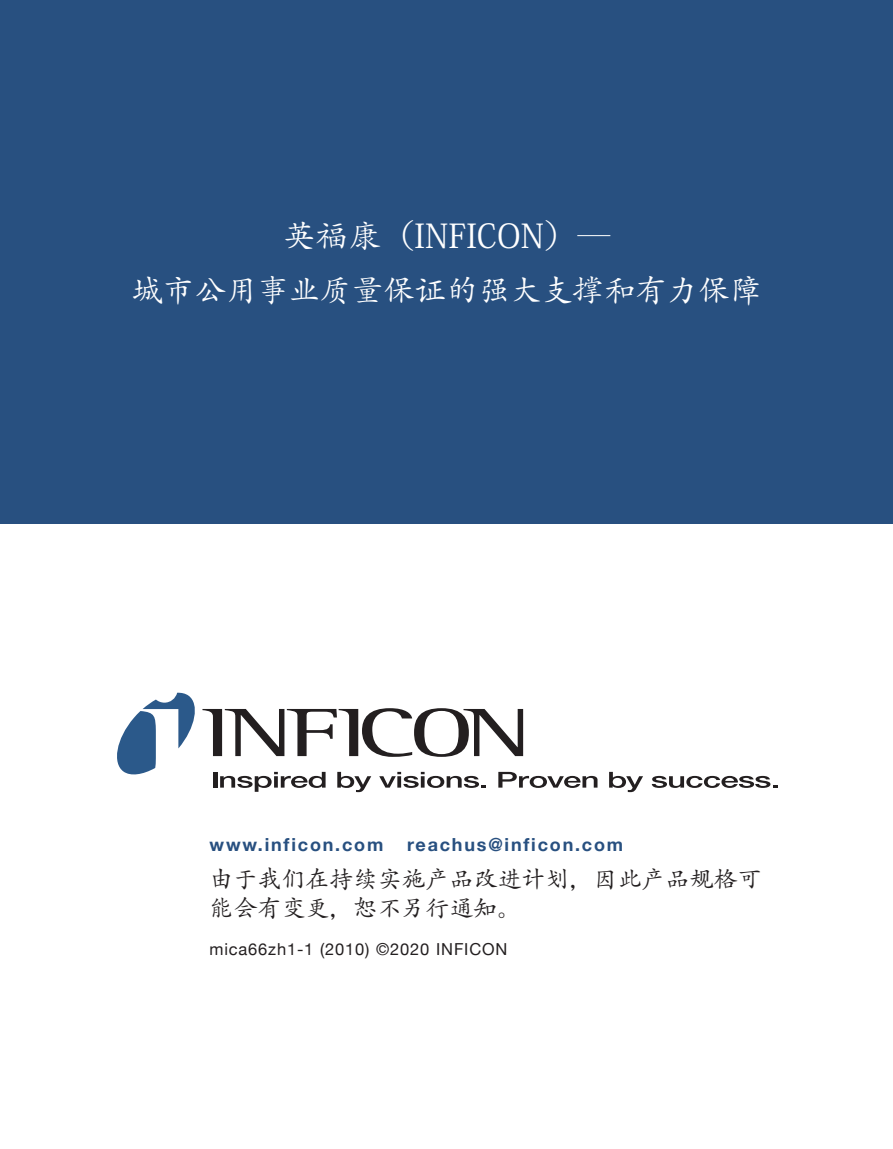
<style>
.page{position:relative;width:893px;height:1149px;background:#fff}
.page>*{position:absolute;margin:0;border:0;box-sizing:border-box;transform-origin:0 0}
.rubbe_kina{font:33px "Adobe Kaiti Std";color:#fff}
.rubbe_kina-2{font:31.5px "Adobe Kaiti Std";color:#fff}
.rubbe_kina-3{font:24px/28.8px "Adobe Kaiti Std";color:#231f20}
.t1{font:700 18px "Helvetica Neue";letter-spacing:.1em;color:#285080}
.t2{font:16.5px "Helvetica Neue";letter-spacing:.05em;color:#231f20}
</style>
<div class="page">
<div style="left:0;top:0;width:893px;height:523px;background:#285080"></div>
<svg style="left:117px;top:692px;width:480px;height:99px"></svg>
<svg style="left:609px;top:771px;width:34px;height:20px"></svg>
<svg style="left:652px;top:775px;width:125px;height:12px"></svg>
<p class="rubbe_kina" style="left:283px;top:215px;width:329px">英福康（INFICON）—</p>
<p class="rubbe_kina-2" style="left:131px;top:271px;width:632px">城市公用事业质量保证的强大支撑和有力保障</p>
<p class="t1" style="left:210px;top:829px;width:175px">www.inficon.com</p>
<p class="t1" style="left:407px;top:829px;width:218px">reachus@inficon.com</p>
<p class="rubbe_kina-3" style="left:210px;top:865px;width:553px">由于我们在持续实施产品改进计划，因此产品规格可能会有变更，恕不另行通知。</p>
<p class="t2" style="left:210px;top:937px;width:299px">mica66zh1-1 (2010) ©2020 INFICON</p>
</div>
